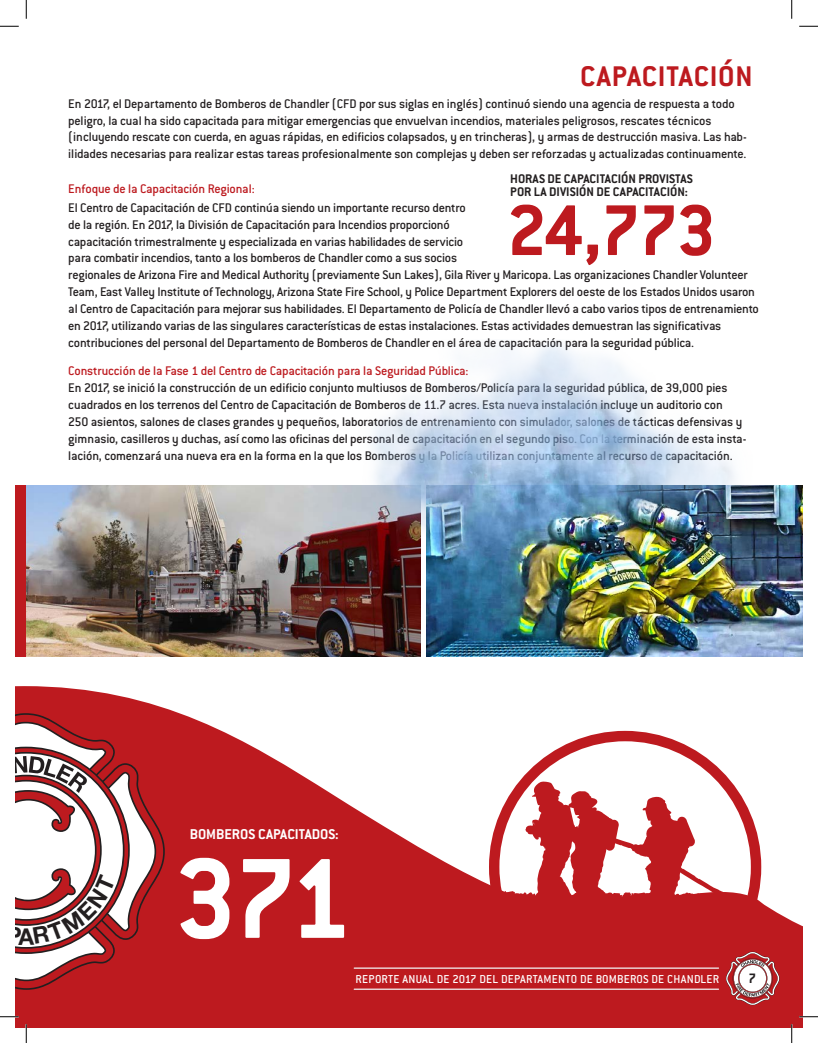
<style>
.page{position:relative;width:818px;height:1043px;background:#fff}
.page>*{position:absolute;margin:0;border:0;box-sizing:border-box;transform-origin:0 0}
.t1{font:700 125px "Conduit ITC";color:#fff}
.t2{font:700 78.75px "Conduit ITC";color:#bd1a1f}
.t3{font:700 31.25px "Conduit ITC";letter-spacing:.025em;color:#bd1a1f}
.t4{font:700 15.62px "Conduit ITC";color:#fff}
.t5{font:700 15px "Conduit ITC";color:#231f20}
.t6{font:500 13.75px/16.9px "Conduit ITC";letter-spacing:-.015em;color:#231f20}
.t7{font:700 13.75px/13.8px "Conduit ITC";color:#231f20}
.t8{font:500 13.75px "Conduit ITC";letter-spacing:-.015em;color:#bd1a1f}
.t9{font:500 12.62px "Conduit ITC";letter-spacing:.015em;color:#fff}
.s1{color:#bd1a1f}
</style>
<div class="page">
<svg style="left:15px;top:686px;width:787px;height:342px;fill:#bd1a1f"></svg>
<hr style="left:354px;top:967px;width:364px;height:1px;background:#f2f3f4">
<hr style="left:354px;top:988px;width:364px;height:1px;background:#f2f3f4">
<div style="left:15px;top:485px;width:11px;height:171px;background:#bd1a1f"></div>
<svg style="left:489px;top:731px;width:272px;height:212px"></svg>
<svg style="left:670px;top:881px;width:132px;height:124px"></svg>
<img style="left:26px;top:485px;width:395px;height:171px">
<img style="left:426px;top:588px;width:376px;height:68px">
<img style="left:282px;top:344px;width:520px;height:244px">
<svg style="left:0;top:25px;width:19px;height:2px"></svg>
<svg style="left:799px;top:25px;width:19px;height:2px"></svg>
<svg style="left:0;top:1015px;width:19px;height:2px"></svg>
<svg style="left:799px;top:1015px;width:19px;height:2px"></svg>
<svg style="left:25px;top:0;width:2px;height:19px"></svg>
<svg style="left:25px;top:1024px;width:2px;height:18px"></svg>
<svg style="left:791px;top:0;width:1px;height:19px"></svg>
<svg style="left:790px;top:1024px;width:2px;height:18px"></svg>
<svg style="left:15px;top:713px;width:150px;height:276px"></svg>
<p class="t3" style="left:580px;top:58px;width:174px">CAPACITACIÓN</p>
<p class="t6" style="left:68px;top:95px;width:680px">En 2017, el Departamento de Bomberos de Chandler (CFD por sus siglas en inglés) continuó siendo una agencia de respuesta a todo peligro, la cual ha sido capacitada para mitigar emergencias que envuelvan incendios, materiales peligrosos, rescates técnicos (incluyendo rescate con cuerda, en aguas rápidas, en edificios colapsados, y en trincheras), y armas de destrucción masiva. Las hab&shy;ilidades necesarias para realizar estas tareas profesionalmente son complejas y deben ser reforzadas y actualizadas continuamente.</p>
<p class="t7" style="left:510px;top:171px;width:184px">HORAS DE CAPACITACIÓN PROVISTAS<br>POR LA DIVISIÓN DE CAPACITACIÓN:</p>
<p class="t2" style="left:507px;top:184px;width:211px">24,773</p>
<p class="t8" style="left:68px;top:181px;width:188px">Enfoque de la Capacitación Regional:</p>
<p class="t6" style="left:68px;top:199px;width:692px">El Centro de Capacitación de CFD continúa siendo un importante recurso dentro<br>de la región. En 2017, la División de Capacitación para Incendios proporcionó<br>capacitación trimestralmente y especializada en varias habilidades de servicio<br>para combatir incendios, tanto a los bomberos de Chandler como a sus socios<br>regionales de Arizona Fire and Medical Authority (previamente Sun Lakes), Gila River y Maricopa. Las organizaciones Chandler Volunteer Team, East Valley Institute of Technology, Arizona State Fire School, y Police Department Explorers del oeste de los Estados Unidos usaron al Centro de Capacitación para mejorar sus habilidades. El Departamento de Policía de Chandler llevó a cabo varios tipos de entrenamiento en 2017, utilizando varias de las singulares características de estas instalaciones. Estas actividades demuestran las significativas contribuciones del personal del Departamento de Bomberos de Chandler en el área de capacitación para la seguridad pública.</p>
<p class="t6" style="left:68px;top:362px;width:679px"><span class="s1">Construcción de la Fase 1 del Centro de Capacitación para la Seguridad Pública:<br></span>En 2017, se inició la construcción de un edificio conjunto multiusos de Bomberos/Policía para la seguridad pública, de 39,000 pies cuadrados en los terrenos del Centro de Capacitación de Bomberos de 11.7 acres. Esta nueva instalación incluye un auditorio con<br>250 asientos, salones de clases grandes y pequeños, laboratorios de entrenamiento con simulador, salones de tácticas defensivas y gimnasio, casilleros y duchas, así como las oficinas del personal de capacitación en el segundo piso. Con la terminación de esta insta&shy;lación, comenzará una nueva era en la forma en la que los Bomberos y la Policía utilizan conjuntamente al recurso de capacitación.</p>
<p class="t4" style="left:190px;top:825px;width:150px">BOMBEROS CAPACITADOS:</p>
<p class="t1" style="left:174px;top:825px;width:179px">371</p>
<p class="t9" style="left:355px;top:971px;width:365px">REPORTE ANUAL DE 2017 DEL DEPARTAMENTO DE BOMBEROS DE CHANDLER</p>
<p class="t5" style="left:748px;top:969px;width:9px">7</p>
</div>
